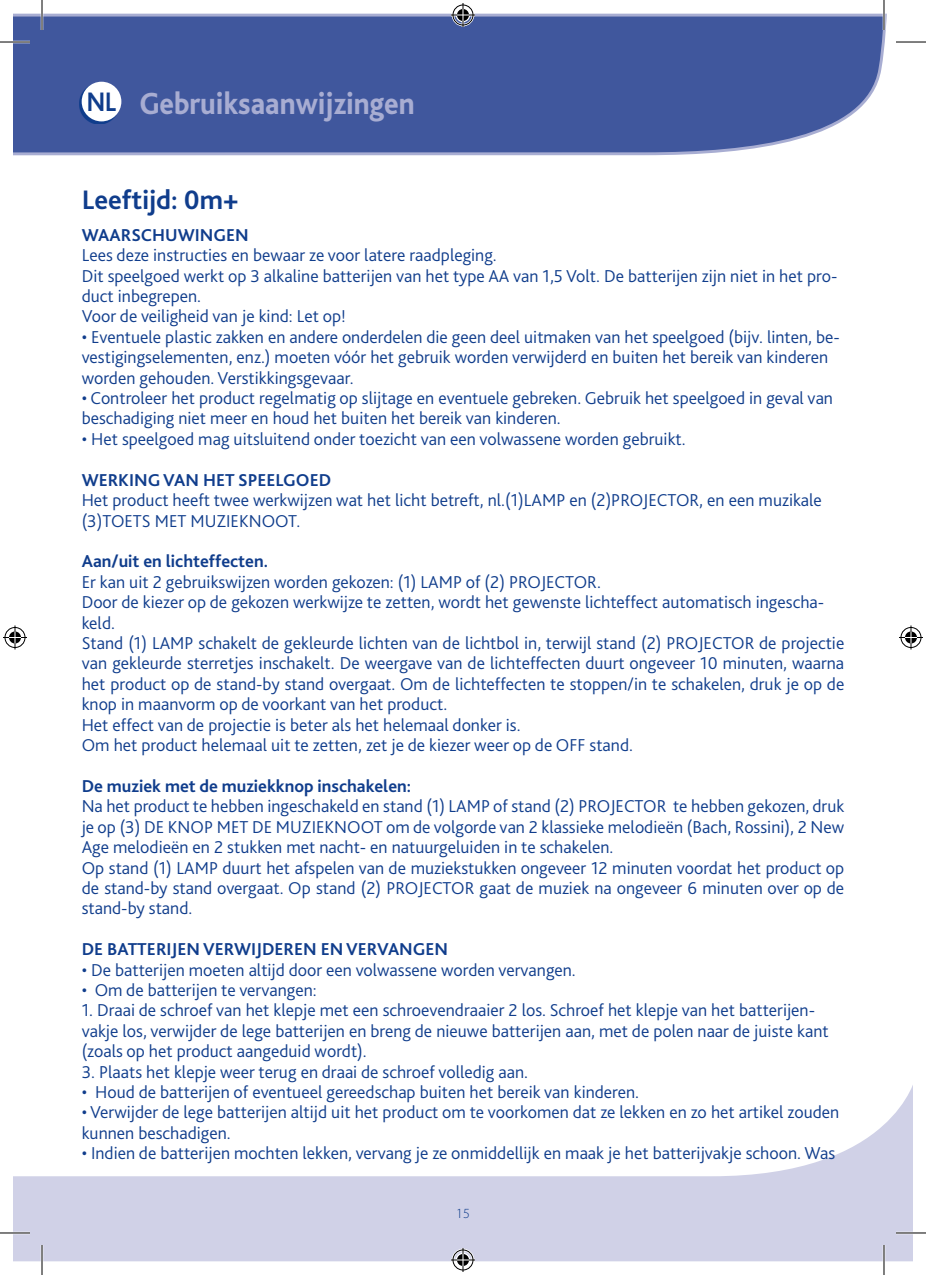
<style>
.page{position:relative;width:926px;height:1275px;background:#fff}
.page>*{position:absolute;margin:0;border:0;box-sizing:border-box;transform-origin:0 0}
.t1{font:800 32px "Bliss";color:#a8add2;scale:.9 1}
.t2{font:700 28px "Bliss 2";color:#103d8c}
.t3{font:700 28px "Bliss";color:#103d8c;scale:.9 1}
.Body_Text_2{font:300 18px/20.4px "Bliss 2";color:#103d8c}
.List_Paragraph{font:300 18px/20.4px "Bliss 2";color:#103d8c}
.Plain_Text{font:300 18px/20.4px "Bliss 2";color:#103d8c}
.Plain_Text-2{font:700 18px "Bliss 2";color:#103d8c}
.t4{font:300 14px "Myriad Pro";color:#103d8c}
</style>
<div class="page">
<svg style="left:14px;top:14px;width:873px;height:142px;background:#4c61a3"></svg>
<svg style="left:14px;top:1087px;width:898px;height:174px;fill:#d0d1e7"></svg>
<svg style="left:79px;top:84px;width:40px;height:40px"></svg>
<div style="left:82px;top:82px;width:39px;height:39px;background:#fff;border-radius:50%"></div>
<hr style="left:0;top:41px;width:30px;height:2px;background:#fff">
<hr style="left:0;top:1231px;width:30px;height:3px;background:#fff">
<hr style="left:896px;top:1231px;width:30px;height:3px;background:#fff">
<hr style="left:41px;top:0;width:2px;height:30px;background:#fff">
<hr style="left:41px;top:1245px;width:2px;height:30px;background:#fff">
<hr style="left:883px;top:0;width:2px;height:30px;background:#fff">
<hr style="left:883px;top:1245px;width:2px;height:30px;background:#fff">
<hr style="left:0;top:42px;width:30px;height:1px;background:#000">
<hr style="left:896px;top:42px;width:30px;height:1px;background:#000">
<hr style="left:0;top:1232px;width:30px;height:1px;background:#000">
<hr style="left:896px;top:1232px;width:30px;height:1px;background:#000">
<hr style="left:42px;top:0;width:1px;height:30px;background:#000">
<hr style="left:42px;top:1245px;width:1px;height:30px;background:#000">
<hr style="left:884px;top:0;width:1px;height:30px;background:#000">
<hr style="left:884px;top:1245px;width:1px;height:30px;background:#000">
<svg style="left:451px;top:3px;width:24px;height:24px"></svg>
<svg style="left:451px;top:1248px;width:24px;height:24px"></svg>
<svg style="left:3px;top:625px;width:24px;height:24px"></svg>
<svg style="left:899px;top:625px;width:24px;height:24px"></svg>
<p class="t3" style="left:87px;top:87px;width:34px">NL</p>
<p class="t1" style="left:140px;top:87px;width:307px">Gebruiksaanwijzingen</p>
<p class="t2" style="left:82px;top:182px;width:158px">Leeftijd: 0m+</p>
<p class="Plain_Text-2" style="left:82px;top:224px;width:169px">WAARSCHUWINGEN</p>
<p class="Body_Text_2" style="left:82px;top:244px;width:417px">Lees deze instructies en bewaar ze voor latere raadpleging.</p>
<p class="Body_Text_2" style="left:82px;top:265px;width:757px">Dit speelgoed werkt op 3 alkaline batterijen van het type AA van 1,5 Volt. De batterijen zijn niet in het pro&shy;duct inbegrepen.</p>
<p class="Plain_Text" style="left:82px;top:306px;width:266px">Voor de veiligheid van je kind: Let op!</p>
<p class="Body_Text_2" style="left:82px;top:326px;width:760px">• Eventuele plastic zakken en andere onderdelen die geen deel uitmaken van het speelgoed (bijv. linten, be&shy;vestigingselementen, enz.) moeten vóór het gebruik worden verwijderd en buiten het bereik van kinderen worden gehouden. Verstikkingsgevaar.</p>
<p class="Plain_Text" style="left:82px;top:387px;width:753px">• Controleer het product regelmatig op slijtage en eventuele gebreken. Gebruik het speelgoed in geval van beschadiging niet meer en houd het buiten het bereik van kinderen.</p>
<p class="Plain_Text" style="left:82px;top:428px;width:606px">• Het speelgoed mag uitsluitend onder toezicht van een volwassene worden gebruikt.</p>
<p class="Plain_Text-2" style="left:82px;top:468px;width:251px">WERKING VAN HET SPEELGOED</p>
<p class="Body_Text_2" style="left:82px;top:489px;width:742px">Het product heeft twee werkwijzen wat het licht betreft, nl.(1)LAMP en (2)PROJECTOR, en een muzikale (3)TOETS MET MUZIEKNOOT.</p>
<p class="Plain_Text-2" style="left:82px;top:550px;width:188px">Aan/uit en lichteffecten.</p>
<p class="Body_Text_2" style="left:82px;top:571px;width:521px">Er kan uit 2 gebruikswijzen worden gekozen: (1) LAMP of (2) PROJECTOR.</p>
<p class="Body_Text_2" style="left:82px;top:591px;width:744px">Door de kiezer op de gekozen werkwijze te zetten, wordt het gewenste lichteffect automatisch ingescha&shy;keld.</p>
<p class="Body_Text_2" style="left:82px;top:632px;width:764px;text-align:justify">Stand (1) LAMP schakelt de gekleurde lichten van de lichtbol in, terwijl stand (2) PROJECTOR de projectie van gekleurde sterretjes inschakelt. De weergave van de lichteffecten duurt ongeveer 10 minuten, waarna het product op de stand-by stand overgaat. Om de lichteffecten te stoppen/in te schakelen, druk je op de knop in maanvorm op de voorkant van het product.</p>
<p class="Body_Text_2" style="left:82px;top:714px;width:440px">Het effect van de projectie is beter als het helemaal donker is.</p>
<p class="Body_Text_2" style="left:82px;top:734px;width:553px">Om het product helemaal uit te zetten, zet je de kiezer weer op de OFF stand.</p>
<p class="Plain_Text-2" style="left:82px;top:774px;width:331px">De muziek met de muziekknop inschakelen:</p>
<p class="Body_Text_2" style="left:82px;top:795px;width:764px;text-align:justify">Na het product te hebben ingeschakeld en stand (1) LAMP of stand (2) PROJECTOR te hebben gekozen, druk je op (3) DE KNOP MET DE MUZIEKNOOT om de volgorde van 2 klassieke melodieën (Bach, Rossini), 2 New Age melodieën en 2 stukken met nacht- en natuurgeluiden in te schakelen.</p>
<p class="Body_Text_2" style="left:82px;top:857px;width:764px;text-align:justify">Op stand (1) LAMP duurt het afspelen van de muziekstukken ongeveer 12 minuten voordat het product op de stand-by stand overgaat. Op stand (2) PROJECTOR gaat de muziek na ongeveer 6 minuten over op de stand-by stand.</p>
<p class="Plain_Text-2" style="left:82px;top:938px;width:368px">DE BATTERIJEN VERWIJDEREN EN VERVANGEN</p>
<p class="List_Paragraph" style="left:82px;top:959px;width:496px">• De batterijen moeten altijd door een volwassene worden vervangen.</p>
<p class="List_Paragraph" style="left:82px;top:979px;width:237px">• Om de batterijen te vervangen:</p>
<p class="Body_Text_2" style="left:82px;top:999px;width:748px">1. Draai de schroef van het klepje met een schroevendraaier 2 los. Schroef het klepje van het batterijen&shy;vakje los, verwijder de lege batterijen en breng de nieuwe batterijen aan, met de polen naar de juiste kant (zoals op het product aangeduid wordt).</p>
<p class="Body_Text_2" style="left:82px;top:1061px;width:448px">3. Plaats het klepje weer terug en draai de schroef volledig aan.</p>
<p class="List_Paragraph" style="left:82px;top:1081px;width:559px">• Houd de batterijen of eventueel gereedschap buiten het bereik van kinderen.</p>
<p class="List_Paragraph" style="left:82px;top:1101px;width:759px">• Verwijder de lege batterijen altijd uit het product om te voorkomen dat ze lekken en zo het artikel zouden kunnen beschadigen.</p>
<p class="List_Paragraph" style="left:82px;top:1142px;width:755px">• Indien de batterijen mochten lekken, vervang je ze onmiddellijk en maak je het batterijvakje schoon. Was</p>
<p class="t4" style="left:456px;top:1204px;width:15px">15</p>
</div>
